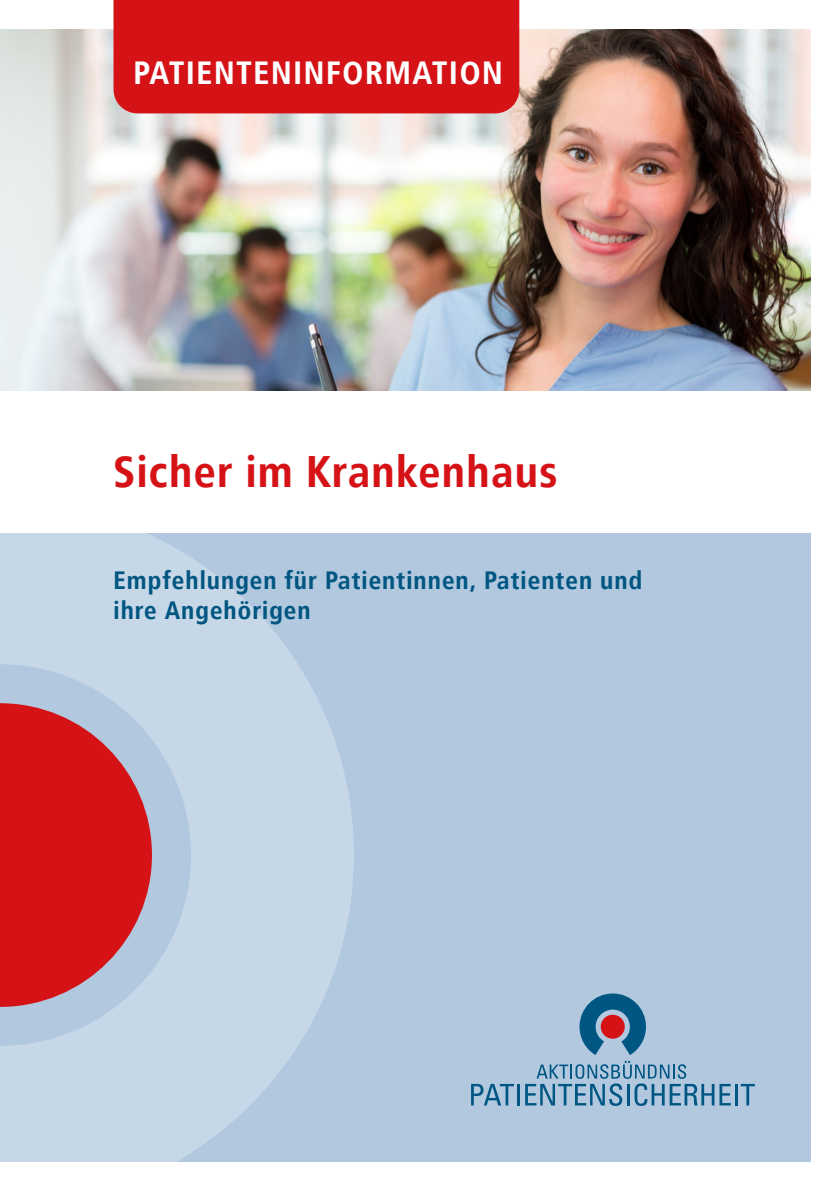
<style>
.page{position:relative;width:840px;height:1191px;background:#fff}
.page>*{position:absolute;margin:0;border:0;box-sizing:border-box;transform-origin:0 0}
.t1{font:700 44px "Transit Offc";letter-spacing:.01em;color:#d51317}
.t2{font:700 32px "Transit Offc";letter-spacing:.03em;color:#fff}
.t3{font:700 25px/30px "Transit Offc";letter-spacing:.02em;color:#005681}
</style>
<div class="page">
<div style="left:0;top:505px;width:839px;height:686px;background:#b1c8df"></div>
<svg style="left:0;top:533px;width:354px;height:629px"></svg>
<div style="left:0;top:1162px;width:839px;height:29px;background:#fff"></div>
<img style="left:0;top:28px;width:811px;height:363px">
<div style="left:113px;top:0;width:406px;height:113px;background:#d51317"></div>
<div style="left:0;top:391px;width:839px;height:142px;background:#fff"></div>
<svg style="left:471px;top:1084px;width:42px;height:21px"></svg>
<hr style="left:517px;top:1084px;width:2px;height:21px;background:#005683">
<hr style="left:734px;top:1084px;width:3px;height:21px;background:#005683">
<svg style="left:740px;top:1084px;width:14px;height:21px"></svg>
<svg style="left:525px;top:993px;width:205px;height:113px"></svg>
<div style="left:600px;top:1014px;width:24px;height:24px;background:#d51317;border-radius:50%"></div>
<div style="left:811px;top:0;width:28px;height:1191px;background:#fff"></div>
<p class="t2" style="left:133px;top:52px;width:371px">PATIENTENINFORMATION</p>
<h1 class="t1" style="left:113px;top:443px;width:446px">Sicher im Krankenhaus</h1>
<p class="t3" style="left:113px;top:565px;width:530px">Empfehlungen für Patientinnen, Patienten und ihre Angehörigen</p>
</div>
